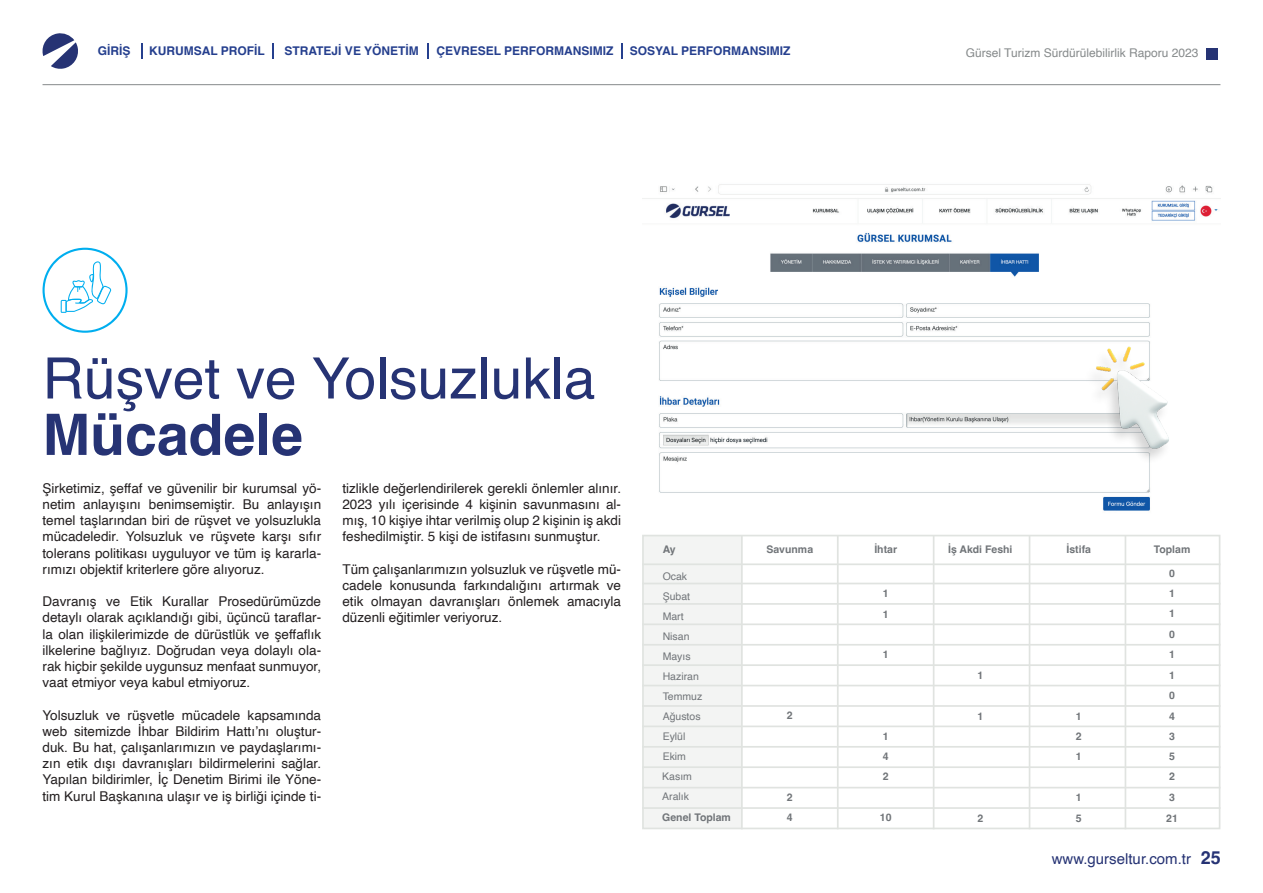
<style>
.page{position:relative;width:1263px;height:893px;background:#fff}
.page>*{position:absolute;margin:0;border:0;box-sizing:border-box;transform-origin:0 0}
.t1{font:57.15px "Helvetica";color:#263374}
.t2{font:700 57.15px "Helvetica";color:#263374}
.t3{font:15px "Helvetica";color:#263374}
.t4{font:13.5px/16.2px "Helvetica";color:#231f20;text-align:justify}
.t5{font:700 12px "Helvetica";color:#253f8e}
.t6{font:12px "Helvetica";color:#868a8b}
.t7{font:700 10.5px/20.2px "Helvetica";color:#717579}
.t8{font:10.5px "Helvetica";color:#717579}
.s1{font-weight:700;font-size:18px}
</style>
<div class="page">
<svg style="left:42px;top:33px;width:36px;height:36px"></svg>
<hr style="left:43px;top:84px;width:1177px;height:1px;background:#868a8b">
<svg style="left:141px;top:43px;width:2px;height:16px"></svg>
<svg style="left:273px;top:43px;width:1px;height:16px"></svg>
<svg style="left:427px;top:43px;width:2px;height:16px"></svg>
<svg style="left:621px;top:43px;width:1px;height:16px"></svg>
<div style="left:1206px;top:48px;width:12px;height:11px;background:#263374"></div>
<div style="left:642px;top:535px;width:578px;height:294px;border:2px solid #e0e3e0"></div>
<hr style="left:642px;top:583px;width:578px;height:1px;background:#e0e3e0">
<hr style="left:642px;top:644px;width:578px;height:2px;background:#e0e3e0">
<hr style="left:642px;top:705px;width:578px;height:2px;background:#e0e3e0">
<hr style="left:642px;top:766px;width:578px;height:2px;background:#e0e3e0">
<hr style="left:642px;top:603px;width:578px;height:2px;background:#e0e3e0">
<hr style="left:642px;top:664px;width:578px;height:2px;background:#e0e3e0">
<hr style="left:642px;top:725px;width:578px;height:2px;background:#e0e3e0">
<hr style="left:642px;top:787px;width:578px;height:1px;background:#e0e3e0">
<hr style="left:642px;top:807px;width:578px;height:2px;background:#e0e3e0">
<hr style="left:642px;top:563px;width:578px;height:2px;background:#e0e3e0">
<hr style="left:642px;top:623px;width:578px;height:2px;background:#e0e3e0">
<hr style="left:741px;top:535px;width:2px;height:294px;background:#e0e3e0">
<hr style="left:837px;top:535px;width:2px;height:294px;background:#e0e3e0">
<hr style="left:933px;top:535px;width:1px;height:294px;background:#e0e3e0">
<hr style="left:1029px;top:535px;width:1px;height:294px;background:#e0e3e0">
<hr style="left:1124px;top:535px;width:2px;height:294px;background:#e0e3e0">
<hr style="left:642px;top:685px;width:578px;height:1px;background:#e0e3e0">
<hr style="left:642px;top:746px;width:578px;height:2px;background:#e0e3e0">
<svg style="left:643px;top:535px;width:98px;height:294px;fill:#f3f4f3"></svg>
<img style="left:643px;top:184px;width:578px;height:327px">
<svg style="left:43px;top:248px;width:85px;height:85px"></svg>
<img style="left:1068px;top:333px;width:129px;height:129px">
<p class="t5" style="left:98px;top:44px;width:34px">GİRİŞ</p>
<p class="t5" style="left:149px;top:44px;width:117px">KURUMSAL PROFİL</p>
<p class="t5" style="left:284px;top:44px;width:136px">STRATEJİ VE YÖNETİM</p>
<p class="t5" style="left:436px;top:44px;width:179px">ÇEVRESEL PERFORMANSIMIZ</p>
<p class="t5" style="left:630px;top:44px;width:162px">SOSYAL PERFORMANSIMIZ</p>
<p class="t6" style="left:966px;top:43px;width:234px">Gürsel Turizm Sürdürülebilirlik Raporu 2023</p>
<h1 class="t1" style="left:43px;top:334px;width:554px">Rüşvet ve Yolsuzlukla</h1>
<h1 class="t2" style="left:43px;top:400px;width:262px">Mücadele</h1>
<p class="t4" style="left:43px;top:480px;width:280px">Şirketimiz, şeffaf ve güvenilir bir kurumsal yö&shy;netim anlayışını benimsemiştir. Bu anlayışın temel taşlarından biri de rüşvet ve yolsuzlukla mücadeledir. Yolsuzluk ve rüşvete karşı sıfır tolerans politikası uyguluyor ve tüm iş kararla&shy;rımızı objektif kriterlere göre alıyoruz.</p>
<p class="t4" style="left:43px;top:594px;width:280px">Davranış ve Etik Kurallar Prosedürümüzde detaylı olarak açıklandığı gibi, üçüncü taraflar&shy;la olan ilişkilerimizde de dürüstlük ve şeffaflık ilkelerine bağlıyız. Doğrudan veya dolaylı ola&shy;rak hiçbir şekilde uygunsuz menfaat sunmuyor, vaat etmiyor veya kabul etmiyoruz.</p>
<p class="t4" style="left:43px;top:707px;width:280px">Yolsuzluk ve rüşvetle mücadele kapsamında web sitemizde İhbar Bildirim Hattı’nı oluştur&shy;duk. Bu hat, çalışanlarımızın ve paydaşlarımı&shy;zın etik dışı davranışları bildirmelerini sağlar.<br>Yapılan bildirimler, İç Denetim Birimi ile Yöne&shy;tim Kurul Başkanına ulaşır ve iş birliği içinde ti-</p>
<p class="t4" style="left:342px;top:480px;width:280px">tizlikle değerlendirilerek gerekli önlemler alınır.<br>2023 yılı içerisinde 4 kişinin savunmasını al&shy;mış, 10 kişiye ihtar verilmiş olup 2 kişinin iş akdi feshedilmiştir. 5 kişi de istifasını sunmuştur.</p>
<p class="t4" style="left:342px;top:561px;width:280px">Tüm çalışanlarımızın yolsuzluk ve rüşvetle mü&shy;cadele konusunda farkındalığını artırmak ve etik olmayan davranışları önlemek amacıyla düzenli eğitimler veriyoruz.</p>
<p class="t8" style="left:663px;top:568px;width:26px">Ocak</p>
<p class="t8" style="left:663px;top:648px;width:30px">Mayıs</p>
<p class="t7" style="left:663px;top:541px;width:15px">Ay</p>
<p class="t7" style="left:766px;top:540px;width:48px">Savunma</p>
<p class="t7" style="left:874px;top:540px;width:24px">İhtar</p>
<p class="t7" style="left:883px;top:585px;width:7px">1</p>
<p class="t8" style="left:663px;top:588px;width:29px">Şubat</p>
<p class="t7" style="left:883px;top:605px;width:7px">1</p>
<p class="t7" style="left:883px;top:646px;width:7px">1</p>
<p class="t8" style="left:663px;top:608px;width:22px">Mart</p>
<p class="t8" style="left:663px;top:628px;width:28px">Nisan</p>
<p class="t8" style="left:663px;top:668px;width:38px">Haziran</p>
<p class="t8" style="left:663px;top:688px;width:41px">Temmuz</p>
<p class="t7" style="left:787px;top:707px;width:7px">2</p>
<p class="t8" style="left:663px;top:708px;width:39px">Ağustos</p>
<p class="t8" style="left:663px;top:728px;width:24px">Eylül</p>
<p class="t7" style="left:883px;top:727px;width:7px">1<br>4</p>
<p class="t8" style="left:663px;top:748px;width:25px">Ekim</p>
<p class="t7" style="left:883px;top:767px;width:7px">2</p>
<p class="t7" style="left:880px;top:808px;width:13px">10</p>
<p class="t8" style="left:662px;top:768px;width:31px">Kasım</p>
<p class="t8" style="left:662px;top:788px;width:28px">Aralık</p>
<p class="t7" style="left:787px;top:789px;width:7px;line-height:19.5px">2<br>4</p>
<p class="t7" style="left:662px;top:808px;width:70px">Genel Toplam</p>
<p class="t7" style="left:948px;top:540px;width:66px">İş Akdi Feshi</p>
<p class="t7" style="left:1066px;top:540px;width:26px">İstifa</p>
<p class="t7" style="left:1154px;top:540px;width:38px">Toplam</p>
<p class="t7" style="left:1169px;top:564px;width:7px">0</p>
<p class="t7" style="left:1169px;top:584px;width:7px">1</p>
<p class="t7" style="left:1169px;top:605px;width:7px">1</p>
<p class="t7" style="left:1169px;top:625px;width:7px">0</p>
<p class="t7" style="left:977px;top:666px;width:7px">1</p>
<p class="t7" style="left:977px;top:707px;width:7px">1</p>
<p class="t7" style="left:977px;top:809px;width:7px">2</p>
<p class="t7" style="left:1169px;top:646px;width:7px">1</p>
<p class="t7" style="left:1169px;top:666px;width:7px">1</p>
<p class="t7" style="left:1076px;top:707px;width:7px">1</p>
<p class="t7" style="left:1076px;top:727px;width:7px">2</p>
<p class="t7" style="left:1076px;top:748px;width:7px">1</p>
<p class="t7" style="left:1076px;top:788px;width:7px">1</p>
<p class="t7" style="left:1169px;top:686px;width:7px">0</p>
<p class="t7" style="left:1169px;top:708px;width:7px;line-height:19.6px">4<br>3</p>
<p class="t7" style="left:1169px;top:747px;width:7px">5</p>
<p class="t7" style="left:1169px;top:767px;width:7px">2</p>
<p class="t7" style="left:1169px;top:788px;width:7px">3</p>
<p class="t7" style="left:1076px;top:809px;width:7px">5</p>
<p class="t7" style="left:1166px;top:809px;width:13px">21</p>
<p class="t3" style="left:1052px;top:847px;width:171px">www.gurseltur.com.tr <span class="s1">25</span></p>
</div>
